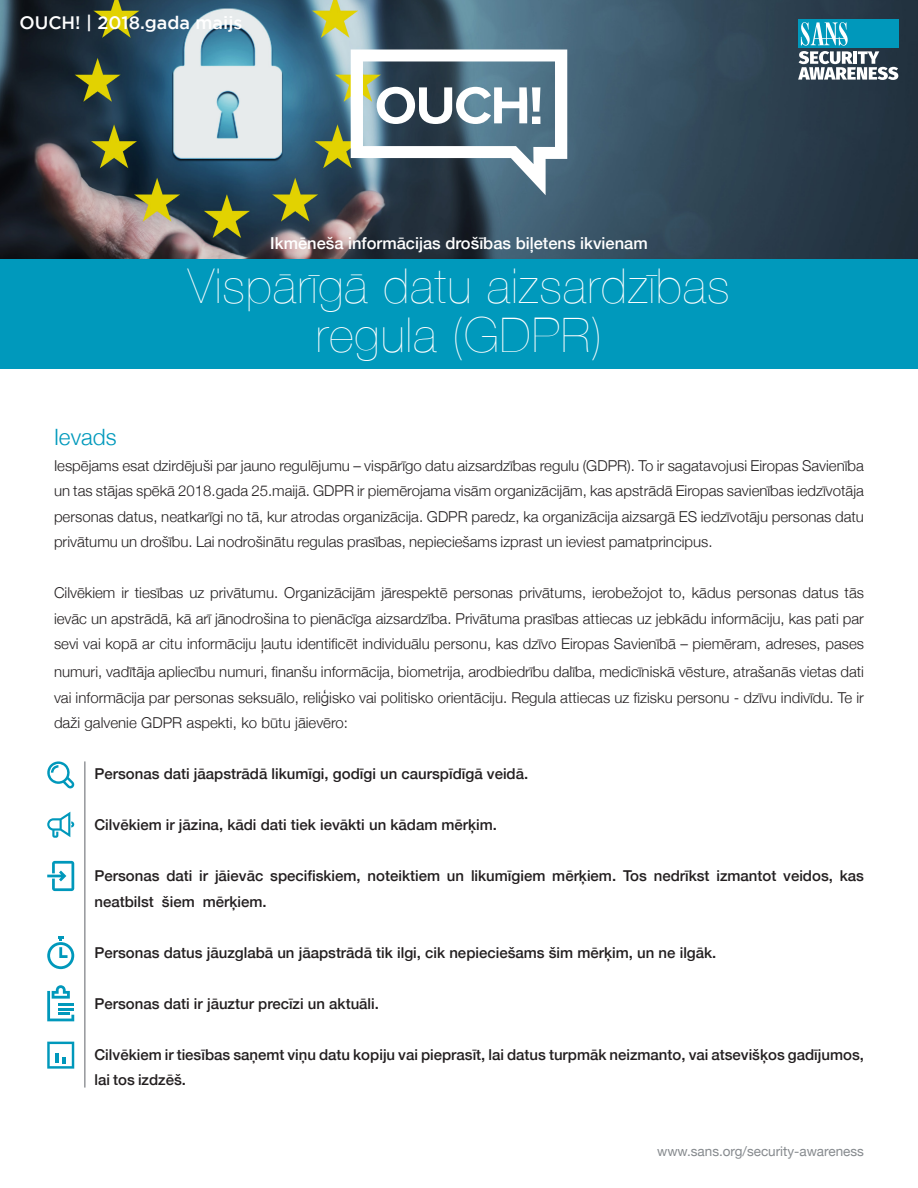
<style>
.page{position:relative;width:918px;height:1188px;background:#fff}
.page>*{position:absolute;margin:0;border:0;box-sizing:border-box;transform-origin:0 0}
.t1{font:200 48px "Helvetica Neue";letter-spacing:.025em;color:#fff}
.MainText{font:300 22.5px "Helvetica Neue";color:#0099bc}
.t2{font:500 18px "Gotham";color:#fff}
.t3{font:500 16.5px "Helvetica Neue";color:#fff}
.MainText-2{font:300 15px/25.5px "Helvetica Neue";color:#231f20;text-align:justify}
.indents{font:500 15px/25.5px "Helvetica Neue";color:#231f20}
.t4{font:13.5px "Helvetica Neue";color:#868a8e}
</style>
<div class="page">
<img style="left:0;top:0;width:918px;height:259px">
<div style="left:0;top:259px;width:918px;height:110px;background:#0099bc"></div>
<svg style="left:351px;top:50px;width:216px;height:145px"></svg>
<div style="left:798px;top:19px;width:100px;height:29px;background:#0098bb"></div>
<svg style="left:798px;top:22px;width:100px;height:58px"></svg>
<svg style="left:47px;top:1042px;width:27px;height:27px"></svg>
<svg style="left:47px;top:985px;width:27px;height:36px"></svg>
<hr style="left:59px;top:1008px;width:15px;height:3px;background:#0098bb">
<svg style="left:47px;top:937px;width:27px;height:32px"></svg>
<svg style="left:47px;top:761px;width:27px;height:27px"></svg>
<svg style="left:47px;top:812px;width:27px;height:26px"></svg>
<svg style="left:47px;top:861px;width:27px;height:30px"></svg>
<hr style="left:85px;top:761px;width:1px;height:327px;background:#5f6369">
<p class="t2" style="left:19px;top:13px;width:225px">OUCH! | 2018.gada maijs</p>
<p class="t3" style="left:270px;top:230px;width:379px">Ikmēneša informācijas drošības biļetens ikvienam</p>
<p class="t1" style="left:188px;top:248px;width:543px">Vispārīgā datu aizsardzības</p>
<p class="t1" style="left:316px;top:298px;width:288px">regula (GDPR(</p>
<p class="MainText" style="left:54px;top:419px;width:64px">Ievads</p>
<p class="MainText-2" style="left:54px;top:451px;width:812px">Iespējams esat dzirdējuši par jauno regulējumu – vispārīgo datu aizsardzības regulu (GDPR .) To ir sagatavojusi Eiropas Savienība un tas stājas spēkā 2018.gada 25.maijā. GDPR ir piemērojama visām organizācijām, kas apstrādā Eiropas savienības iedzīvotāja personas datus, neatkarīgi no tā, kur atrodas organizācija. GDPR paredz, ka organizācija aizsargā ES iedzīvotāju personas datu privātumu un drošību. Lai nodrošinātu regulas prasības, nepieciešams izprast un ieviest pamatprincipus.</p>
<p class="MainText-2" style="left:54px;top:579px;width:812px">Cilvēkiem ir tiesības uz privātumu. Organizācijām jārespektē personas privātums, ierobežojot to, kādus personas datus tās ievāc un apstrādā, kā arī jānodrošina to pienācīga aizsardzība. Privātuma prasības attiecas uz jebkādu informāciju, kas pati par sevi vai kopā ar citu informāciju ļautu identificēt individuālu personu, kas dzīvo Eiropas Savienībā – piemēram, adreses, pases</p>
<p class="MainText-2" style="left:54px;top:658px;width:812px">numuri, vadītāja apliecību numuri, finanšu informācija, biometrija, arodbiedrību dalība, medicīniskā vēsture, atrašanās vietas dati vai informācija par personas seksuālo, reliģisko vai politisko orientāciju. Regula attiecas uz fizisku personu - dzīvu indivīdu. Te ir daži galvenie GDPR aspekti, ko būtu jāievēro:</p>
<p class="indents" style="left:94px;top:760px;width:435px">Personas dati jāapstrādā likumīgi, godīgi un caurspīdīgā veidā.</p>
<p class="indents" style="left:94px;top:811px;width:404px">Cilvēkiem ir jāzina, kādi dati tiek ievākti un kādam mērķim.</p>
<p class="indents" style="left:840px;top:862px;width:26px">kas</p>
<p class="indents" style="left:94px;top:862px;width:67px">Personas</p>
<p class="indents" style="left:166px;top:862px;width:28px">dati</p>
<p class="indents" style="left:199px;top:862px;width:10px">ir</p>
<p class="indents" style="left:215px;top:862px;width:50px">jāievāc</p>
<p class="indents" style="left:270px;top:862px;width:92px">specifiskiem,</p>
<p class="indents" style="left:368px;top:862px;width:74px">noteiktiem</p>
<p class="indents" style="left:471px;top:862px;width:76px">likumīgiem</p>
<p class="indents" style="left:552px;top:862px;width:65px">mērķiem.</p>
<p class="indents" style="left:623px;top:862px;width:25px">Tos</p>
<p class="indents" style="left:654px;top:862px;width:57px">nedrīkst</p>
<p class="indents" style="left:716px;top:862px;width:61px">izmantot</p>
<p class="indents" style="left:783px;top:862px;width:51px">veidos,</p>
<p class="indents" style="left:447px;top:862px;width:19px">un</p>
<p class="indents" style="left:162px;top:888px;width:34px">šiem</p>
<p class="indents" style="left:94px;top:888px;width:61px">neatbilst</p>
<p class="indents" style="left:94px;top:939px;width:623px">Personas datus jāuzglabā un jāapstrādā tik ilgi, cik nepieciešams šim mērķim, un ne ilgāk.</p>
<p class="indents" style="left:94px;top:990px;width:286px">Personas dati ir jāuztur precīzi un aktuāli.</p>
<p class="indents" style="left:94px;top:1041px;width:771px">Cilvēkiem ir tiesības saņemt viņu datu kopiju vai pieprasīt, lai datus turpmāk neizmanto, vai atsevišķos gadījumos, lai tos izdzēš.</p>
<p class="indents" style="left:203px;top:888px;width:65px">mērķiem.</p>
<p class="t4" style="left:657px;top:1142px;width:208px">www.sans.org/security-awareness</p>
</div>
